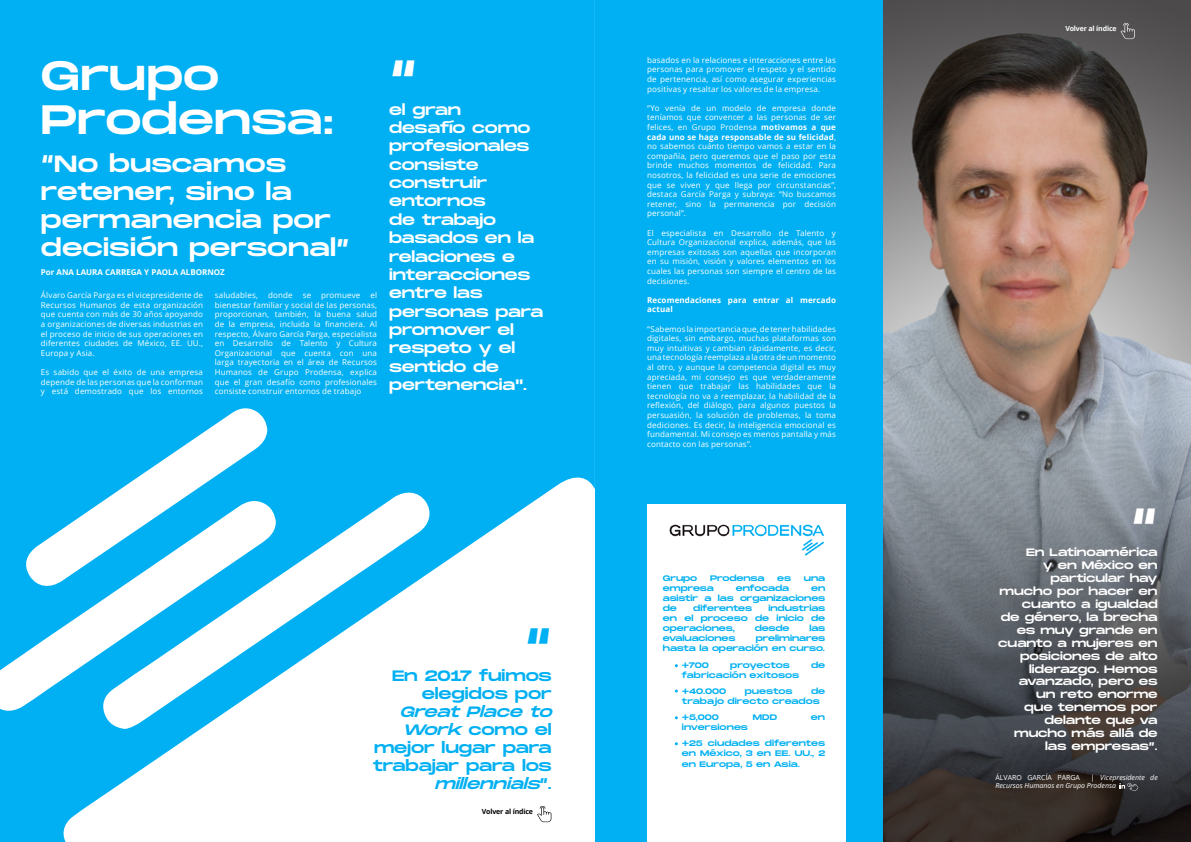
<style>
.page{position:relative;width:1191px;height:842px;background:#fff}
.page>*{position:absolute;margin:0;border:0;box-sizing:border-box;transform-origin:0 0}
.t1{font:49.5px "Monument Extended";color:#fff}
.t2{font:48.2px "Monument Extended";color:#00b0f2}
.t3{font:48px "Monument Extended";color:#fff}
.t4{font:41px/44px "Monument Extended";letter-spacing:-.01em;color:#fff}
.t5{font:23.4px/28.1px "Monument Extended";letter-spacing:.005em;color:#fff}
.t6{font:15px/18px "Monument Extended";letter-spacing:-.01em;color:#00b0f2;text-align:right}
.t7{font:italic 15px "Monument Extended";color:#00b0f2}
.t8{font:14.7px/18.4px "Monument Extended";letter-spacing:-.01em;color:#fff}
.t9{font:10.8px/12.9px "Monument Extended";letter-spacing:-.01em;color:#fff;text-align:right}
.t10{font:8px/9.6px "Open Sans";letter-spacing:.015em;color:#fff;text-align:justify}
.t11{font:8px/10px "Monument Extended";letter-spacing:-.01em;color:#00b0f2}
.t12{font:700 8px/9.6px "Open Sans";letter-spacing:.01em;color:#fff}
.t13{font:italic 7px/8.4px "Open Sans";color:#fff}
.t14{font:7px "Open Sans";color:#fff}
.t15{font:700 7px "Open Sans";letter-spacing:-.02em;color:#000}
.t16{font:700 7px "Open Sans";letter-spacing:-.02em;color:#fff}
.s1{font-style:italic}
.s2{font-style:normal}
.s3{font-weight:700}
</style>
<div class="page">
<svg style="left:883px;top:0;width:308px;height:842px;background:#746d6c"></svg>
<div style="left:0;top:0;width:595px;height:842px;background:#00b0f2"></div>
<svg style="left:61px;top:473px;width:534px;height:369px"></svg>
<svg style="left:101px;top:490px;width:332px;height:239px"></svg>
<svg style="left:0;top:499px;width:276px;height:215px;fill:#00b0f2"></svg>
<svg style="left:23px;top:406px;width:244px;height:183px;fill:#00b0f2"></svg>
<div style="left:595px;top:0;width:288px;height:842px;background:#00b0f2"></div>
<div style="left:647px;top:558px;width:198px;height:284px;background:#fff"></div>
<img style="left:647px;top:505px;width:198px;height:53px">
<svg style="left:1119px;top:783px;width:19px;height:8px"></svg>
<svg style="left:537px;top:806px;width:14px;height:16px"></svg>
<svg style="left:1120px;top:23px;width:14px;height:16px"></svg>
<h3 class="t4" style="left:41px;top:52px;width:294px">Grupo<br>Prodensa:</h3>
<h3 class="t5" style="left:41px;top:149px;width:310px">“No buscamos retener, sino la permanencia por decisión personal”</h3>
<p class="t12" style="left:41px;top:267px;width:186px">Por ANA LAURA CARREGA Y PAOLA ALBORNOZ</p>
<p class="t10" style="left:41px;top:290px;width:164px">Álvaro García Parga es el vicepresidente de Recursos Humanos de esta organización que cuenta con más de 30 años apoyando a organizaciones de diversas industrias en el proceso de inicio de sus operaciones en diferentes ciudades de México, EE. UU., Europa y Asia.</p>
<p class="t10" style="left:41px;top:367px;width:164px">Es sabido que el éxito de una empresa depende de las personas que la conforman y está demostrado que los entornos</p>
<p class="t10" style="left:215px;top:290px;width:45px">saludables,</p>
<p class="t10" style="left:268px;top:290px;width:26px">donde</p>
<p class="t10" style="left:303px;top:290px;width:10px">se</p>
<p class="t10" style="left:321px;top:290px;width:41px">promueve</p>
<p class="t10" style="left:215px;top:290px;width:164px;text-indent:156px">el bienestar familiar y social de las personas, proporcionan, también, la buena salud de la empresa, incluida la financiera. Al respecto, Álvaro García Parga, especialista en Desarrollo de Talento y Cultura Organizacional que cuenta con una larga trayectoria en el área de Recursos Humanos de Grupo Prodensa, explica que el gran desafío como profesionales consiste construir entornos de trabajo</p>
<h1 class="t1" style="left:389px;top:43px;width:29px">“</h1>
<h3 class="t8" style="left:389px;top:100px;width:156px">el gran<br>desafío como profesionales consiste construir entornos<br>de trabajo basados en la relaciones e interacciones entre las personas para promover el respeto y el sentido de pertenencia".</h3>
<h2 class="t2" style="left:524px;top:610px;width:29px">“</h2>
<h3 class="t6" style="left:392px;top:666px;width:161px">En 2017 fuimos elegidos por</h3>
<h3 class="t7" style="left:399px;top:700px;width:159px">Great Place to</h3>
<h3 class="t6" style="left:402px;top:720px;width:151px"><span class="s1">Work</span> como el</h3>
<h3 class="t6" style="left:374px;top:738px;width:179px">mejor lugar para</h3>
<h3 class="t6" style="left:373px;top:756px;width:180px">trabajar para los</h3>
<h3 class="t7" style="left:434px;top:773px;width:119px">millennials<span class="s2">” .</span></h3>
<p class="t15" style="left:482px;top:806px;width:53px">Volver al índice</p>
<p class="t10" style="left:647px;top:55px;width:190px">basados en la relaciones e interacciones entre las personas para promover el respeto y el sentido de pertenencia, así como asegurar experiencias positivas y resaltar los valores de la empresa.</p>
<p class="t10" style="left:647px;top:103px;width:190px">“Yo venía de un modelo de empresa donde teníamos que convencer a las personas de ser felices, en Grupo Prodensa <span class="s3">motivamos a que cada uno se haga responsable de su felicidad</span>, no sabemos cuánto tiempo vamos a estar en la compañía, pero queremos que el paso por esta brinde muchos momentos de felicidad. Para nosotros, la felicidad es una serie de emociones que se viven y que llega por circunstancias”, destaca García Parga y subraya: “No buscamos retener, sino la permanencia por decisión personal”.</p>
<p class="t10" style="left:647px;top:228px;width:190px">El especialista en Desarrollo de Talento y Cultura Organizacional explica, además, que las empresas exitosas son aquellas que incorporan en su misión, visión y valores elementos en los cuales las personas son siempre el centro de las decisiones.</p>
<p class="t12" style="left:647px;top:295px;width:190px">Recomendaciones para entrar al mercado actual</p>
<p class="t10" style="left:647px;top:324px;width:190px">“Sabemos la importancia que, de tener habilidades digitales, sin embargo, muchas plataformas son muy intuitivas y cambian rápidamente, es decir, una tecnología reemplaza a la otra de un momento al otro, y aunque la competencia digital es muy apreciada, mi consejo es que verdaderamente tienen que trabajar las habilidades que la tecnología no va a reemplazar, la habilidad de la reflexión, del diálogo, para algunos puestos la persuasión, la solución de problemas, la toma dediciones. Es decir, la inteligencia emocional es fundamental. Mi consejo es menos pantalla y más contacto con las personas”.</p>
<p class="t11" style="left:663px;top:573px;width:36px">Grupo</p>
<p class="t11" style="left:710px;top:573px;width:56px">Prodensa</p>
<p class="t11" style="left:777px;top:573px;width:15px">es</p>
<p class="t11" style="left:804px;top:573px;width:23px">una</p>
<p class="t11" style="left:663px;top:583px;width:52px">empresa</p>
<p class="t11" style="left:735px;top:583px;width:55px">enfocada</p>
<p class="t11" style="left:663px;top:583px;width:164px;text-align:justify;text-indent:148px">en asistir a las organizaciones de</p>
<p class="t11" style="left:693px;top:603px;width:60px">diferentes</p>
<p class="t11" style="left:663px;top:603px;width:164px;text-align:justify;text-indent:105px">industrias en el proceso de inicio de operaciones,</p>
<p class="t11" style="left:754px;top:623px;width:36px">desde</p>
<p class="t11" style="left:809px;top:623px;width:17px">las</p>
<p class="t11" style="left:663px;top:633px;width:74px">evaluaciones</p>
<p class="t11" style="left:663px;top:633px;width:164px;text-align:right">preliminares<br>hasta la operación en curso.</p>
<p class="t11" style="left:682px;top:660px;width:29px">+700</p>
<p class="t11" style="left:730px;top:660px;width:61px">proyectos</p>
<p class="t11" style="left:811px;top:660px;width:16px">de</p>
<p class="t11" style="left:682px;top:667px;width:119px;line-height:16px">fabricación exitosos +40.000</p>
<p class="t11" style="left:682px;top:686px;width:145px;text-indent:129px">de trabajo directo creados</p>
<p class="t11" style="left:682px;top:712px;width:39px">+5,000</p>
<p class="t11" style="left:753px;top:712px;width:26px">MDD</p>
<p class="t11" style="left:811px;top:712px;width:16px">en</p>
<p class="t11" style="left:682px;top:719px;width:145px;line-height:16px">inversiones<br>+25 ciudades diferentes</p>
<p class="t11" style="left:682px;top:748px;width:145px">en México, 3 en EE. UU., 2 en Europa, 5 en Asia.</p>
<p class="t11" style="left:745px;top:686px;width:49px">puestos</p>
<p class="t16" style="left:1065px;top:23px;width:53px">Volver al índice</p>
<h3 class="t3" style="left:1130px;top:491px;width:29px">“</h3>
<p class="t9" style="left:998px;top:559px;width:161px">y en México en particular hay mucho por hacer en cuanto a igualdad<br>de género, la brecha es muy grande en cuanto a mujeres en posiciones de alto liderazgo. Hemos avanzado, pero es un reto enorme<br>que tenemos por delante que va mucho más allá de las empresas”.</p>
<h3 class="t9" style="left:1026px;top:546px;width:133px">En Latinoamérica</h3>
<p class="t14" style="left:995px;top:772px;width:86px">ÁLVARO GARCÍA PARGA</p>
<p class="t13" style="left:995px;top:773px;width:164px;text-indent:95px"><span class="s2">|</span> Vicepresidente de<br>Recursos Humanos en Grupo Prodensa</p>
</div>
